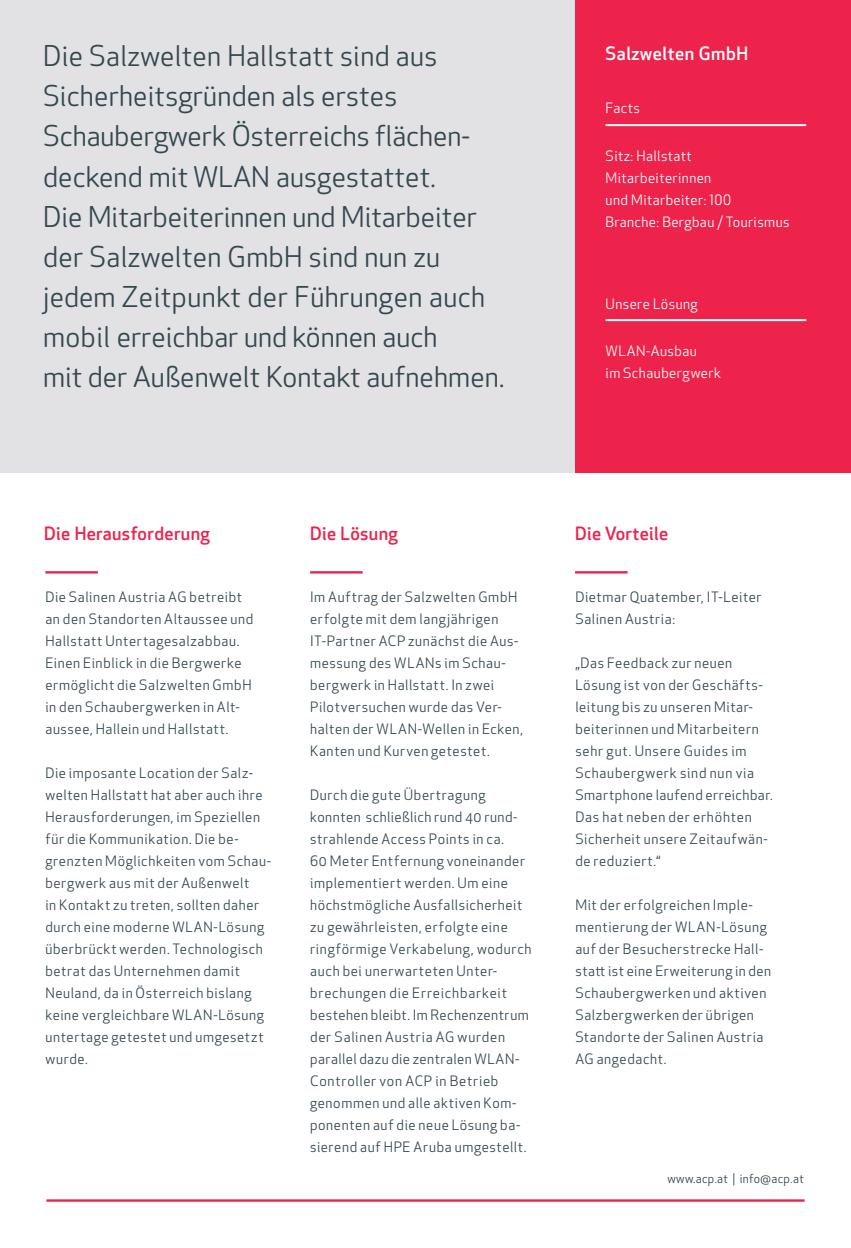
<style>
.page{position:relative;width:851px;height:1248px;background:#fff}
.page>*{position:absolute;margin:0;border:0;box-sizing:border-box;transform-origin:0 0}
.t1{font:28px/40px "Apex Rounded";letter-spacing:.005em;color:#35474f}
.t2{font:500 18px "Apex Rounded";letter-spacing:.02em;color:#ed234c}
.t3{font:500 18px "Apex New";letter-spacing:.03em;color:#fff}
.t4{font:14px/22px "Apex New";letter-spacing:.045em;color:#35474f}
.t5{font:14px/22px "Apex New";letter-spacing:.03em;color:#fff}
.t6{font:12px "Apex New";letter-spacing:.03em;color:#35474f}
</style>
<div class="page">
<div style="left:0;top:0;width:584px;height:472px;background:#e2e1e3"></div>
<div style="left:575px;top:0;width:275px;height:472px;background:#ed234c"></div>
<hr style="left:46px;top:1199px;width:758px;height:2px;background:#ed234c">
<hr style="left:45px;top:571px;width:53px;height:2px;background:#ed234c">
<hr style="left:310px;top:571px;width:52px;height:2px;background:#ed234c">
<hr style="left:575px;top:571px;width:52px;height:2px;background:#ed234c">
<hr style="left:605px;top:124px;width:201px;height:2px;background:#fff">
<hr style="left:605px;top:319px;width:201px;height:2px;background:#fff">
<p class="t1" style="left:43px;top:37px;width:462px">Die Salzwelten Hallstatt sind aus Sicherheitsgründen als erstes Schaubergwerk Österreichs flächen&shy;deckend mit WLAN ausgestattet.<br>Die Mitarbeiterinnen und Mitarbeiter der Salzwelten GmbH sind nun zu jedem Zeitpunkt der Führungen auch mobil erreichbar und können auch<br>mit der Außenwelt Kontakt aufnehmen.</p>
<p class="t3" style="left:605px;top:41px;width:144px">Salzwelten GmbH</p>
<p class="t5" style="left:605px;top:97px;width:36px">Facts</p>
<p class="t5" style="left:605px;top:145px;width:185px">Sitz: Hallstatt<br>Mitarbeiterinnen<br>und Mitarbeiter: 100<br>Branche: Bergbau / Tourismus</p>
<p class="t5" style="left:605px;top:292px;width:94px">Unsere Lösung</p>
<p class="t5" style="left:605px;top:340px;width:117px">WLAN-Ausbau<br>im Schaubergwerk</p>
<p class="t2" style="left:44px;top:523px;width:167px">Die Herausforderung</p>
<p class="t2" style="left:310px;top:523px;width:89px">Die Lösung</p>
<p class="t2" style="left:575px;top:523px;width:95px">Die Vorteile</p>
<p class="t4" style="left:45px;top:586px;width:209px">Die Salinen Austria AG betreibt an den Standorten Altaussee und<br>Hallstatt Untertagesalzabbau.<br>Einen Einblick in die Bergwerke ermöglicht die Salzwelten GmbH in den Schaubergwerken in Alt&shy;aussee, Hallein und Hallstatt.</p>
<p class="t4" style="left:45px;top:762px;width:227px">Die imposante Location der Salz&shy;welten Hallstatt hat aber auch ihre<br>Herausforderungen, im Speziellen für die Kommunikation. Die be&shy;grenzten Möglichkeiten vom Schau&shy;bergwerk aus mit der Außenwelt<br>in Kontakt zu treten, sollten daher durch eine moderne WLAN-Lösung überbrückt werden. Technologisch betrat das Unternehmen damit<br>Neuland, da in Österreich bislang keine vergleichbare WLAN-Lösung untertage getestet und umgesetzt wurde.</p>
<p class="t4" style="left:310px;top:586px;width:214px">Im Auftrag der Salzwelten GmbH erfolgte mit dem langjährigen<br>IT-Partner ACP zunächst die Aus&shy;messung des WLANs im Schau&shy;bergwerk in Hallstatt. In zwei<br>Pilotversuchen wurde das Ver&shy;halten der WLAN-Wellen in Ecken,<br>Kanten und Kurven getestet.</p>
<p class="t4" style="left:310px;top:784px;width:223px">Durch die gute Übertragung konnten schließlich rund 40 rund&shy;strahlende Access Points in ca.<br>60 Meter Entfernung voneinander implementiert werden. Um eine höchstmögliche Ausfallsicherheit zu gewährleisten, erfolgte eine ringförmige Verkabelung, wodurch auch bei unerwarteten Unter&shy;brechungen die Erreichbarkeit bestehen bleibt. Im Rechenzentrum der Salinen Austria AG wurden parallel dazu die zentralen WLAN-<br>Controller von ACP in Betrieb genommen und alle aktiven Kom&shy;ponenten auf die neue Lösung ba&shy;sierend auf HPE Aruba umgestellt.</p>
<p class="t4" style="left:575px;top:585px;width:188px">Dietmar Quatember, IT-Leiter<br>Salinen Austria:</p>
<p class="t4" style="left:575px;top:651px;width:199px">„Das Feedback zur neuen<br>Lösung ist von der Geschäfts&shy;leitung bis zu unseren Mitar&shy;beiterinnen und Mitarbeitern sehr gut. Unsere Guides im<br>Schaubergwerk sind nun via<br>Smartphone laufend erreichbar.<br>Das hat neben der erhöhten<br>Sicherheit unsere Zeitaufwän&shy;de reduziert.“</p>
<p class="t4" style="left:575px;top:893px;width:197px">Mit der erfolgreichen Imple&shy;mentierung der WLAN-Lösung auf der Besucherstrecke Hall&shy;statt ist eine Erweiterung in den<br>Schaubergwerken und aktiven<br>Salzbergwerken der übrigen<br>Standorte der Salinen Austria<br>AG angedacht.</p>
<p class="t6" style="left:667px;top:1171px;width:138px">www.acp.at | info@acp.at</p>
</div>
